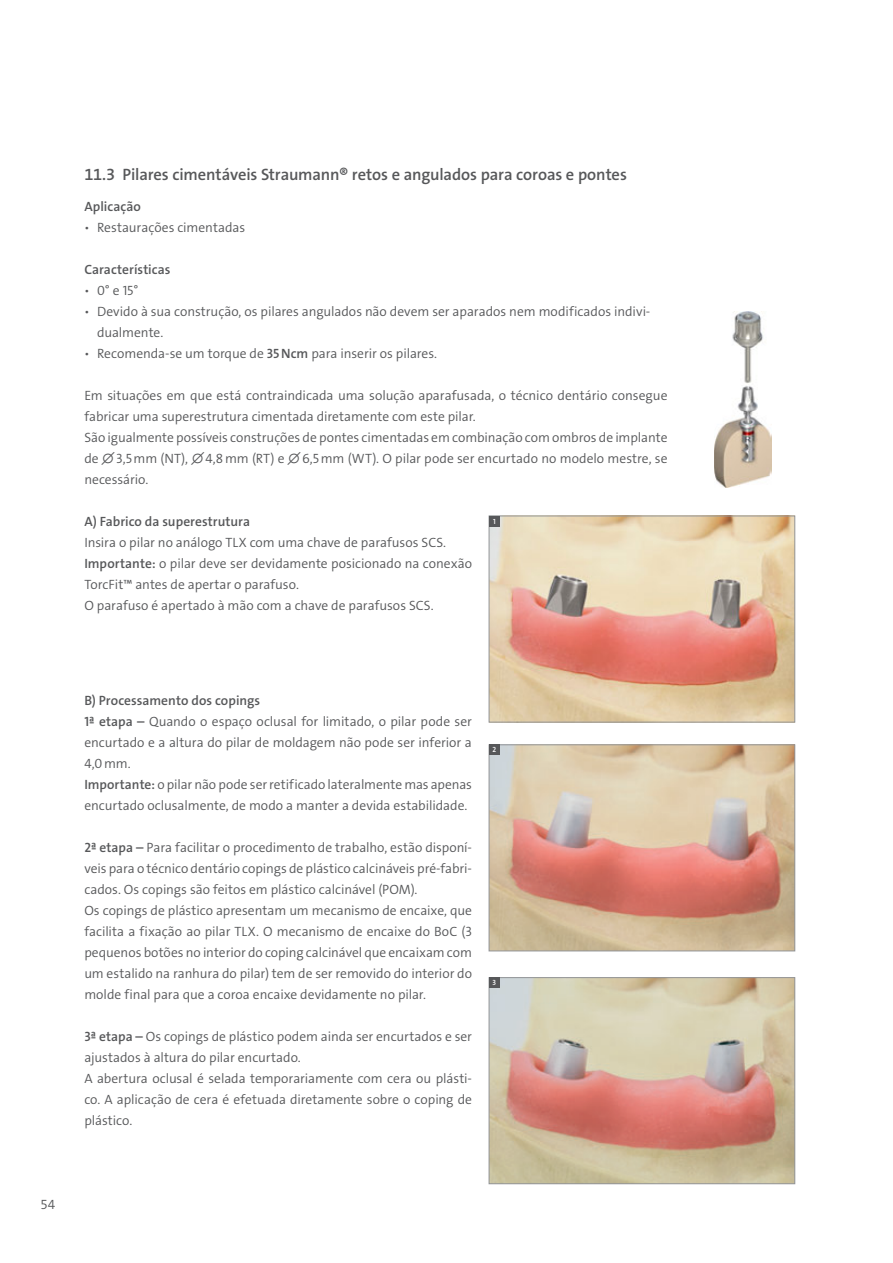
<style>
.page{position:relative;width:893px;height:1263px;background:#fff}
.page>*{position:absolute;margin:0;border:0;box-sizing:border-box;transform-origin:0 0}
.Subtitle{font:16.5px "The Sans LP6 Se Bld";letter-spacing:-.01em;color:#57585a}
.Copy{font:13.5px/21px "The Sans LP4 Se Lig";color:#57585a}
.Subtitle_III{font:13.5px "The Sans LP6 Se Bld";color:#57585a}
.t1{font:7.5px "The Sans LP6 Se Bld";color:#fff}
.s1{font-family:"The Sans LP6 Se Bld"}
</style>
<div class="page">
<img style="left:491px;top:518px;width:302px;height:202px">
<div style="left:489px;top:516px;width:306px;height:206px;border:1px solid #939598"></div>
<img style="left:491px;top:746px;width:302px;height:203px">
<div style="left:489px;top:744px;width:306px;height:207px;border:1px solid #939598"></div>
<img style="left:491px;top:979px;width:302px;height:203px">
<div style="left:489px;top:977px;width:306px;height:207px;border:1px solid #939598"></div>
<div style="left:489px;top:516px;width:11px;height:10px;background:#57585a"></div>
<div style="left:489px;top:744px;width:11px;height:11px;background:#57585a"></div>
<div style="left:489px;top:977px;width:11px;height:11px;background:#57585a"></div>
<img style="left:714px;top:312px;width:57px;height:176px">
<p class="Subtitle" style="left:84px;top:163px;width:544px">11.3 Pilares cimentáveis Straumann® retos e angulados para coroas e pontes</p>
<p class="Subtitle_III" style="left:84px;top:198px;width:58px">Aplicação</p>
<p class="Copy" style="left:84px;top:217px;width:162px">ѹ Restaurações cimentadas</p>
<p class="Subtitle_III" style="left:84px;top:261px;width:88px">Características</p>
<p class="Copy" style="left:84px;top:280px;width:56px">ѹ 0° e 15°</p>
<p class="Copy" style="left:97px;top:301px;width:555px;text-indent:-13px">ѹ Devido à sua construção, os pilares angulados não devem ser aparados nem modificados indivi&shy;dualmente.</p>
<p class="Copy" style="left:84px;top:343px;width:354px">ѹ Recomenda-se um torque de <span class="s1">35Ncm</span> para inserir os pilares.</p>
<p class="Copy" style="left:84px;top:385px;width:585px">Em situações em que está contraindicada uma solução aparafusada, o técnico dentário consegue fabricar uma superestrutura cimentada diretamente com este pilar.</p>
<p class="Copy" style="left:84px;top:427px;width:585px;text-align:justify">São igualmente possíveis construções de pontes cimentadas em combinação com ombros de implante de ∅3,5mm (NT), ∅4,8mm (RT) e ∅6,5mm (WT). O pilar pode ser encurtado no modelo mestre, se necessário.</p>
<p class="Subtitle_III" style="left:84px;top:513px;width:167px">A) Fabrico da superestrutura</p>
<p class="Copy" style="left:84px;top:532px;width:363px">Insira o pilar no análogo TLX com uma chave de parafusos SCS.</p>
<p class="Copy" style="left:84px;top:553px;width:389px"><span class="s1">Importante:</span> o pilar deve ser devidamente posicionado na conexão<br>TorcFit™ antes de apertar o parafuso.</p>
<p class="Copy" style="left:84px;top:595px;width:351px">O parafuso é apertado à mão com a chave de parafusos SCS.</p>
<p class="t1" style="left:493px;top:517px;width:4px">1</p>
<p class="Copy" style="left:40px;top:1194px;width:16px">54</p>
<p class="Subtitle_III" style="left:84px;top:691px;width:177px">B) Processamento dos copings</p>
<p class="Copy" style="left:84px;top:711px;width:389px;text-align:justify"><span class="s1">1ª etapa –</span> Quando o espaço oclusal for limitado, o pilar pode ser encurtado e a altura do pilar de moldagem não pode ser inferior a 4,0mm.</p>
<p class="Copy" style="left:84px;top:774px;width:389px"><span class="s1">Importante:</span> o pilar não pode ser retificado lateralmente mas apenas encurtado oclusalmente, de modo a manter a devida estabilidade.</p>
<p class="Copy" style="left:84px;top:837px;width:389px;text-align:justify"><span class="s1">2ª etapa –</span> Para facilitar o procedimento de trabalho, estão disponí&shy;veis para o técnico dentário copings de plástico calcináveis pré-fabri&shy;cados. Os copings são feitos em plástico calcinável (POM).</p>
<p class="Copy" style="left:84px;top:900px;width:389px;text-align:justify">Os copings de plástico apresentam um mecanismo de encaixe, que facilita a fixação ao pilar TLX. O mecanismo de encaixe do BoC (3 pequenos botões no interior do coping calcinável que encaixam com um estalido na ranhura do pilar) tem de ser removido do interior do molde final para que a coroa encaixe devidamente no pilar.</p>
<p class="Copy" style="left:84px;top:1026px;width:389px"><span class="s1">3ª etapa –</span> Os copings de plástico podem ainda ser encurtados e ser ajustados à altura do pilar encurtado.</p>
<p class="Copy" style="left:84px;top:1068px;width:389px;text-align:justify">A abertura oclusal é selada temporariamente com cera ou plásti&shy;co. A aplicação de cera é efetuada diretamente sobre o coping de plástico.</p>
<p class="t1" style="left:492px;top:745px;width:5px">2</p>
<p class="t1" style="left:493px;top:978px;width:5px">3</p>
</div>
